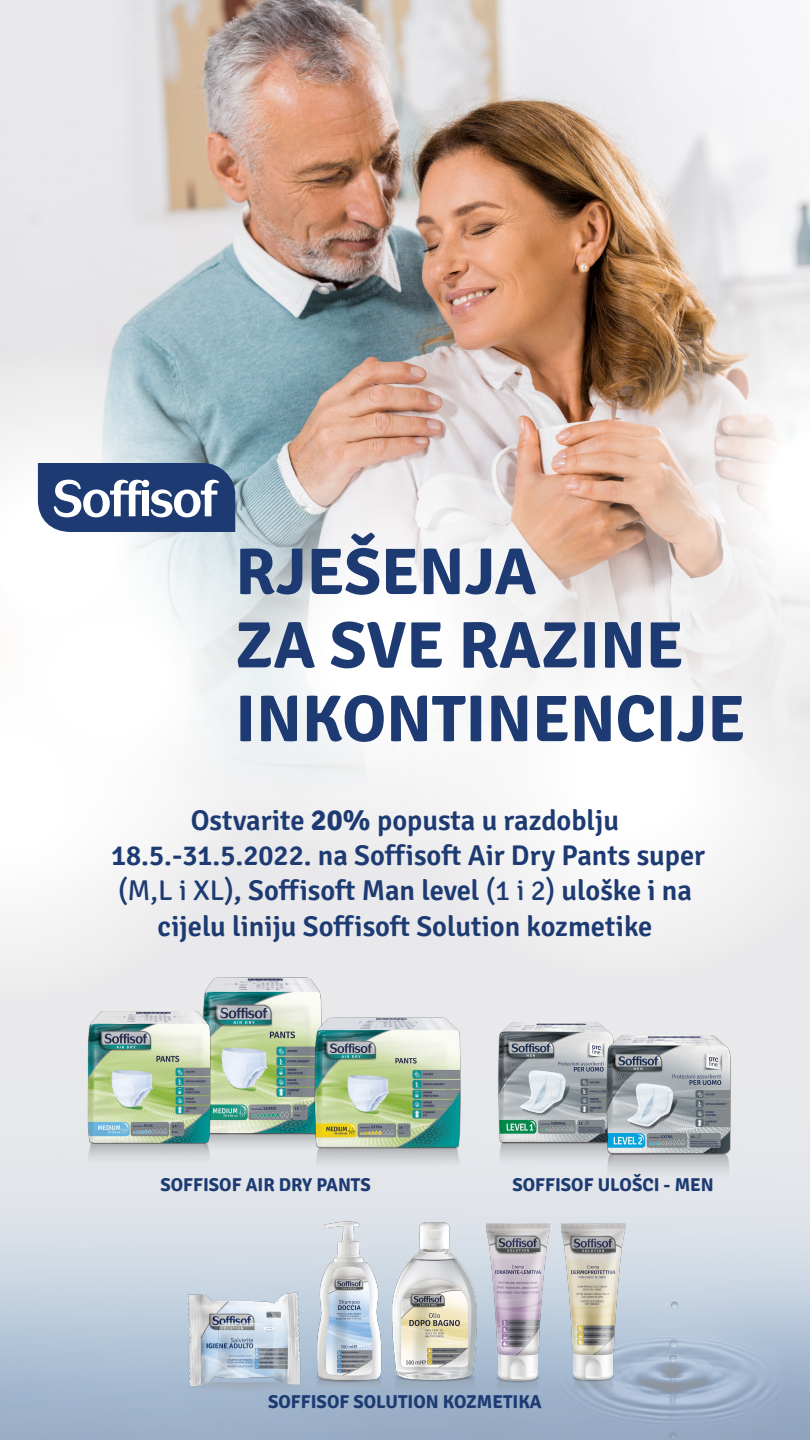
<style>
.page{position:relative;width:810px;height:1440px;background:#fff}
.page>*{position:absolute;margin:0;border:0;box-sizing:border-box;transform-origin:0 0}
.t1{font:700 65.78px/73.6px "Signika";color:#1d3b72}
.t2{font:600 28.5px/35.2px "Signika";color:#1d3b72;text-align:center}
.t3{font:700 18.6px "Signika";color:#1d3b72}
.s1{font-weight:700;font-size:30px}
.s2{font-weight:700}
.s3{font-weight:400}
</style>
<div class="page">
<img style="left:0;top:0;width:810px;height:525px">
<svg style="left:0;top:342px;width:302px;height:121px"></svg>
<svg style="left:0;top:463px;width:354px;height:428px"></svg>
<svg style="left:137px;top:441px;width:493px;height:428px;fill:#eeeff0"></svg>
<svg style="left:384px;top:557px;width:426px;height:428px;fill:#f5f4f5"></svg>
<svg style="left:580px;top:277px;width:230px;height:428px"></svg>
<svg style="left:0;top:579px;width:256px;height:428px"></svg>
<img style="left:390px;top:1217px;width:89px;height:177px">
<img style="left:315px;top:1218px;width:68px;height:176px">
<img style="left:560px;top:1222px;width:67px;height:172px">
<img style="left:484px;top:1221px;width:68px;height:173px">
<img style="left:183px;top:1289px;width:124px;height:105px">
<img style="left:197px;top:974px;width:131px;height:178px">
<img style="left:69px;top:1009px;width:161px;height:160px">
<img style="left:310px;top:1014px;width:156px;height:162px">
<img style="left:491px;top:1018px;width:133px;height:178px">
<img style="left:597px;top:1031px;width:144px;height:160px">
<svg style="left:38px;top:463px;width:197px;height:69px"></svg>
<h1 class="t1" style="left:235px;top:536px;width:511px">RJEŠENJA<br>ZA SVE RAZINE<br>INKONTINENCIJE</h1>
<p class="t2" style="left:111px;top:803px;width:596px">Ostvarite <span class="s1">20</span><span class="s2">%</span> popusta u razdoblju 18.5.-31.5.2022. na Soffisoft Air Dry Pants super <span class="s3">(M,L i XL)</span>, Soffisoft Man level <span class="s3">(1 i 2)</span> uloške i na cijelu liniju Soffisoft Solution kozmetike</p>
<p class="t3" style="left:160px;top:1174px;width:212px">SOFFISOF AIR DRY PANTS</p>
<p class="t3" style="left:513px;top:1174px;width:203px">SOFFISOF ULOŠCI - MEN</p>
<p class="t3" style="left:268px;top:1390px;width:275px">SOFFISOF SOLUTION KOZMETIKA</p>
</div>
